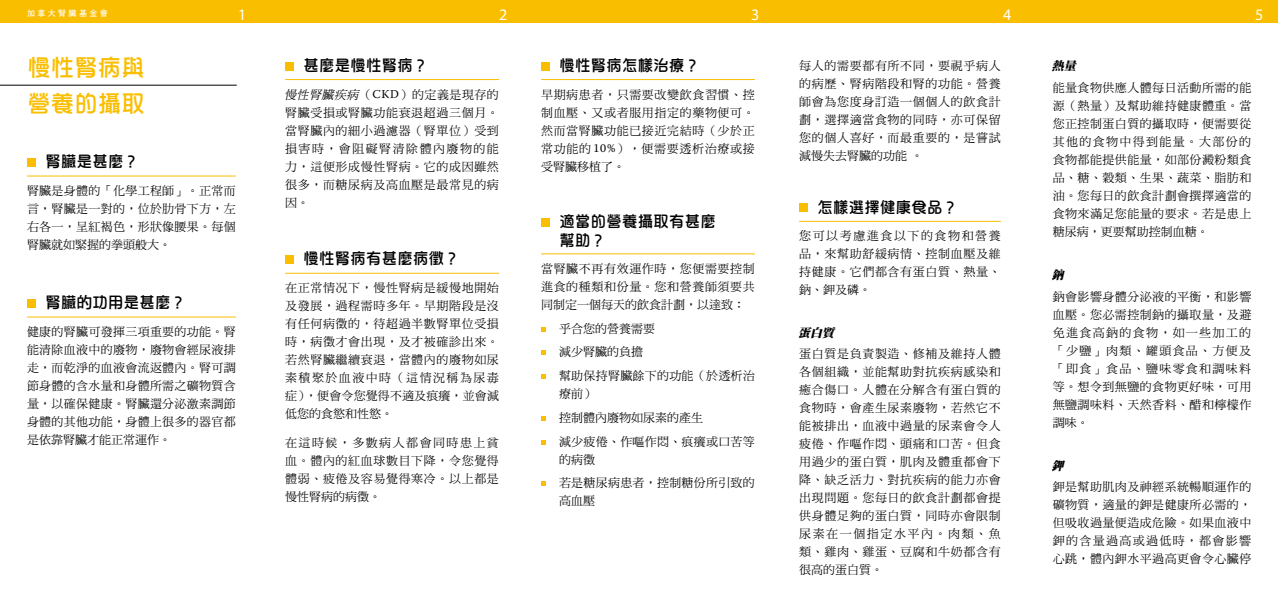
<style>
.page{position:relative;width:1278px;height:612px;background:#fff}
.page>*{position:absolute;margin:0;border:0;box-sizing:border-box;transform-origin:0 0}
.t1{font:24px/36px "DF Hua Zong Std W5";letter-spacing:-.02em;color:#fabe00}
.t2{font:16px/18.5px "DF Hua Zong Std W5";letter-spacing:-.02em;color:#000}
.t3{font:16px "Myriad Pro";color:#fff}
.t4{font:12px/18px "DF Ming Std W5";letter-spacing:.035em;color:#000;text-align:justify}
.t5{font:12px/23.8px "DF Ming Std W5";letter-spacing:.01em;color:#000}
.t6{font:12px/23.8px "DF Ming Std W5";color:#000}
.t7{font:italic 12px "DF Ming Std W12";color:#000}
.t8{font:8px "DF Hei Std W7";letter-spacing:.3em;color:#fff}
.s1{font-style:italic}
.s2{font-family:"Warnock Pro"}
.s3{font-family:"Li Hei Pro"}
</style>
<div class="page">
<div style="left:0;top:0;width:1278px;height:23px;background:#fabe00"></div>
<hr style="left:0;top:85px;width:237px;height:1px;background:#000">
<div style="left:541px;top:62px;width:9px;height:9px;background:#fabe00"></div>
<hr style="left:541px;top:79px;width:214px;height:1px;background:#fabe00">
<div style="left:27px;top:158px;width:9px;height:9px;background:#fabe00"></div>
<hr style="left:27px;top:176px;width:209px;height:1px;background:#fabe00">
<div style="left:285px;top:62px;width:9px;height:9px;background:#fabe00"></div>
<hr style="left:285px;top:79px;width:214px;height:1px;background:#fabe00">
<div style="left:799px;top:203px;width:9px;height:9px;background:#fabe00"></div>
<hr style="left:799px;top:221px;width:202px;height:1px;background:#fabe00">
<svg style="left:541px;top:327px;width:5px;height:4px"></svg>
<svg style="left:541px;top:351px;width:5px;height:4px"></svg>
<svg style="left:541px;top:374px;width:5px;height:5px"></svg>
<svg style="left:541px;top:416px;width:5px;height:5px"></svg>
<svg style="left:541px;top:440px;width:5px;height:4px"></svg>
<svg style="left:541px;top:482px;width:5px;height:4px"></svg>
<div style="left:541px;top:218px;width:9px;height:9px;background:#fabe00"></div>
<hr style="left:541px;top:253px;width:214px;height:1px;background:#fabe00">
<div style="left:27px;top:299px;width:9px;height:9px;background:#fabe00"></div>
<hr style="left:27px;top:317px;width:209px;height:1px;background:#fabe00">
<div style="left:285px;top:255px;width:9px;height:9px;background:#fabe00"></div>
<hr style="left:285px;top:273px;width:214px;height:1px;background:#fabe00">
<p class="t8" style="left:27px;top:9px;width:82px">加拿大腎臟基金會</p>
<h2 class="t3" style="left:238px;top:5px;width:10px">1</h2>
<h2 class="t3" style="left:499px;top:5px;width:10px">2</h2>
<h2 class="t3" style="left:751px;top:5px;width:10px">3</h2>
<h2 class="t3" style="left:1003px;top:5px;width:10px">4</h2>
<h1 class="t1" style="left:27px;top:49px;width:120px">慢性腎病與營養的攝取</h1>
<p class="t4" style="left:799px;top:57px;width:203px">每人的需要都有所不同，要視乎病人的病歷、腎病階段和腎的功能。營養師會為您度身訂造一個個人的飲食計劃，選擇適當食物的同時，亦可保留您的個人喜好，而最重要的，是嘗試減慢失去腎臟的功能。</p>
<h2 class="t2" style="left:303px;top:56px;width:127px">甚麼是慢性腎病？</h2>
<h2 class="t2" style="left:559px;top:56px;width:143px">慢性腎病怎樣治療？</h2>
<p class="t4" style="left:284px;top:85px;width:216px"><span class="s1">慢性腎臟疾病</span>（<span class="s2">CKD</span>）的定義是現存的腎臟受損或腎臟功能衰退超過三個月。當腎臟內的細小過濾器（腎單位）受到損害時，會阻礙腎清除體內廢物的能力，這便形成慢性腎病。它的成因雖然很多，而糖尿病及高血壓是最常見的病因。</p>
<p class="t4" style="left:541px;top:85px;width:215px">早期病患者，只需要改變飲食習慣、控制血壓、又或者服用指定的藥物便可。然而當腎臟功能已接近完結時（少於正常功能的 <span class="s2">10%</span>），便需要透析治療或接受腎臟移植了。</p>
<h2 class="t2" style="left:45px;top:152px;width:96px">腎臟是甚麼？</h2>
<p class="t4" style="left:27px;top:182px;width:210px">腎臟是身體的「化學工程師」。正常而言，腎臟是一對的，位於肋骨下方，左右各一，呈紅褐色，形狀像腰果。每個腎臟就如緊握的拳頭般大。</p>
<h2 class="t2" style="left:817px;top:197px;width:143px">怎樣選擇健康食品？</h2>
<h2 class="t2" style="left:559px;top:212px;width:159px">適當的營養攝取有甚麼幫助？</h2>
<p class="t4" style="left:799px;top:226px;width:203px">您可以考慮進食以下的食物和營養品，來幫助舒緩病情、控制血壓及維持健康。它們都含有蛋白質、熱量、鈉、鉀及磷。</p>
<p class="t7" style="left:798px;top:326px;width:40px">蛋白質</p>
<p class="t4" style="left:799px;top:345px;width:203px">蛋白質是負責製造、修補及維持人體各個組織，並能幫助對抗疾病感染和癒合傷口。人體在分解含有蛋白質的食物時，會產生尿素廢物，若然它不能被排出，血液中過量的尿素會令人疲倦、作嘔作悶、頭痛和口苦。但食用過少的蛋白質，肌肉及體重都會下降、缺乏活力、對抗疾病的能力亦會出現問題。您每日的飲食計劃都會提供身體足夠的蛋白質，同時亦會限制尿素在一個指定水平內。肉類、魚類、雞肉、雞蛋、豆腐和牛奶都含有很高的蛋白質。</p>
<h2 class="t2" style="left:303px;top:249px;width:159px">慢性腎病有甚麼病徵？</h2>
<p class="t4" style="left:541px;top:259px;width:215px">當腎臟不再有效運作時，您便需要控制進食的種類和份量。您和營養師須要共同制定一個每天的飲食計劃，以達致：</p>
<p class="t5" style="left:559px;top:316px;width:197px">乎合您的營養需要<br>減少腎臟的負擔<br>幫助保持腎臟餘下的功能（於透析治</p>
<p class="t6" style="left:559px;top:382px;width:197px">療前）<br>控制體內廢物如尿素的產生<br>減少疲倦、作嘔作悶、痕癢或口苦等</p>
<p class="t4" style="left:559px;top:447px;width:197px;line-height:23.8px">的病徵<br>若是糖尿病患者，控制糖份所引致的</p>
<p class="t4" style="left:559px;top:492px;width:37px">高血壓</p>
<p class="t4" style="left:285px;top:279px;width:215px">在正常情况下，慢性腎病是緩慢地開始及發展，過程需時多年。早期階段是沒有任何病徵的，待超過半數腎單位受損時，病徵才會出現，及才被確診出來。若然腎臟繼續衰退，當體內的廢物如尿素積聚於血液中時（這情況稱為尿毒症），便會令您覺得不適及痕癢，並會減低您的食慾和性慾。</p>
<p class="t4" style="left:285px;top:434px;width:215px">在這時候，多數病人都會同時患上貧血。體內的紅血球數目下降，令您覺得體弱、疲倦及容易覺得寒冷。以上都是慢性腎病的病徵。</p>
<h2 class="t2" style="left:45px;top:293px;width:143px">腎臟<span class="s3">的</span>功用是甚麼？</h2>
<p class="t4" style="left:27px;top:323px;width:210px">健康的腎臟可發揮三項重要的功能。腎能清除血液中的廢物，廢物會經尿液排走，而乾淨的血液會流返體內。腎可調節身體的含水量和身體所需之礦物質含量，以確保健康。腎臟還分泌激素調節身體的其他功能，身體上很多的器官都是依靠腎臟才能正常運作。</p>
<h2 class="t3" style="left:1255px;top:5px;width:10px">5</h2>
<p class="t7" style="left:1052px;top:59px;width:28px">熱量</p>
<p class="t4" style="left:1053px;top:78px;width:200px">能量食物供應人體每日活動所需的能源（熱量）及幫助維持健康體重。當您正控制蛋白質的攝取時，便需要從其他的食物中得到能量。大部份的食物都能提供能量，如部份澱粉類食品、糖、穀類、生果、蔬菜、脂肪和油。您每日的飲食計劃會撰擇適當的食物來滿足您能量的要求。若是患上糖尿病，更要幫助控制血糖。</p>
<p class="t7" style="left:1052px;top:268px;width:16px">鈉</p>
<p class="t4" style="left:1053px;top:287px;width:200px">鈉會影響身體分泌液的平衡，和影響血壓。您必需控制鈉的攝取量，及避免進食高鈉的食物，如一些加工的「少鹽」肉類、罐頭食品、方便及「即食」食品、鹽味零食和調味料等。想令到無鹽的食物更好味，可用無鹽調味料、天然香料、醋和檸檬作調味。</p>
<p class="t7" style="left:1052px;top:459px;width:16px">鉀</p>
<p class="t4" style="left:1053px;top:478px;width:200px">鉀是幫助肌肉及神經系統暢順運作的礦物質，適量的鉀是健康所必需的，但吸收過量便造成危險。如果血液中鉀的含量過高或過低時，都會影響心跳，體內鉀水平過高更會令心臟停</p>
</div>
